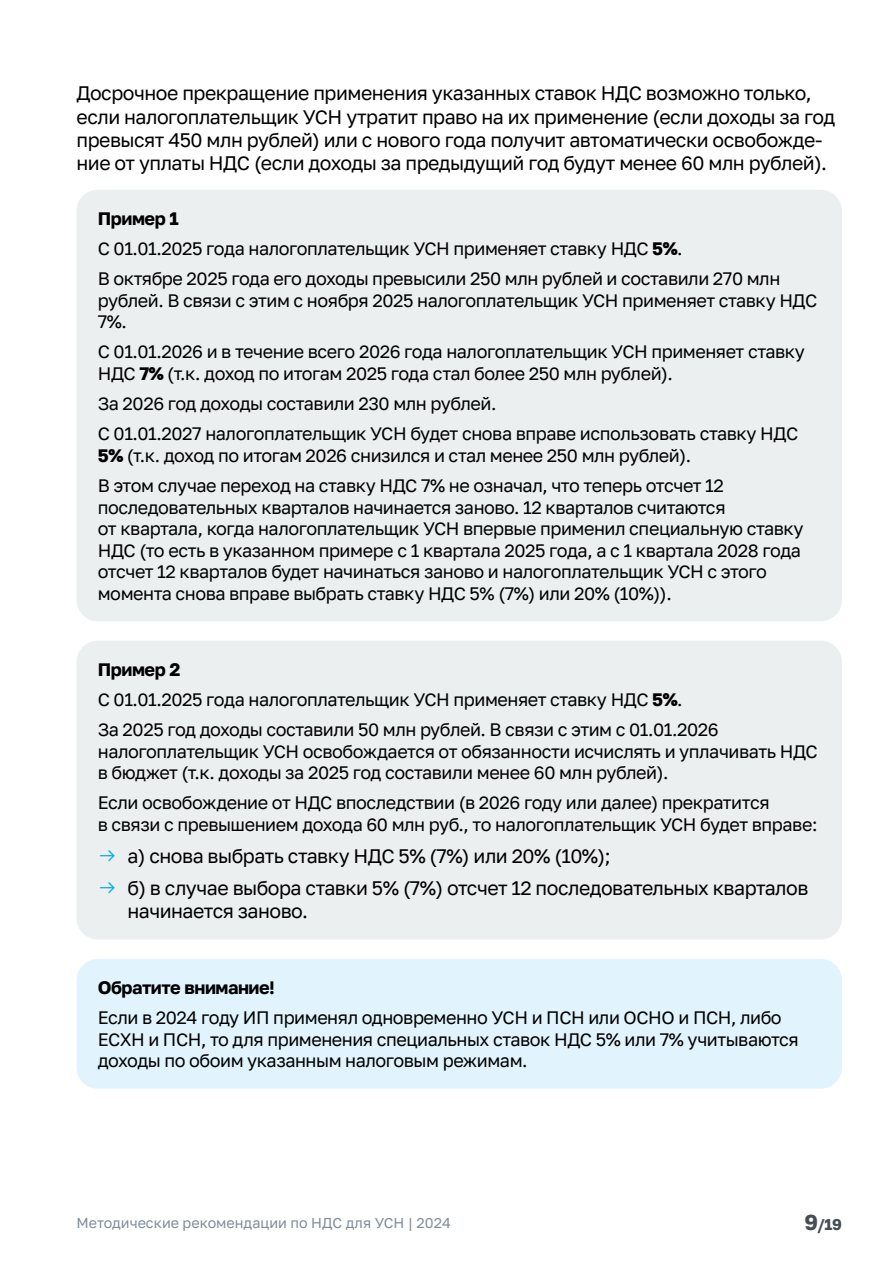
<style>
.page{position:relative;width:893px;height:1263px;background:#fff}
.page>*{position:absolute;margin:0;border:0;box-sizing:border-box;transform-origin:0 0}
.Text{font:19.5px/23.4px "Golos Text";letter-spacing:-.025em;color:#000}
.QuestionText{font:18px/21.6px "Golos Text";letter-spacing:-.025em;color:#000}
.QuestionText-2{font:700 18px "Golos Text";letter-spacing:-.025em;color:#000}
.t1{font:700 15.45px "Golos Text";color:#464e54}
.t2{font:14.25px "Golos Text";color:#808d9c}
.s1{font-weight:700}
.s2{font-size:21.45px}
</style>
<div class="page">
<div style="left:77px;top:190px;width:765px;height:431px;background:#eceff0;border-radius:21px"></div>
<div style="left:77px;top:641px;width:765px;height:298px;background:#eceff0;border-radius:21px"></div>
<div style="left:77px;top:959px;width:765px;height:130px;background:#e1f4fd;border-radius:21px"></div>
<p class="Text" style="left:77px;top:81px;width:760px">Досрочное прекращение применения указанных ставок НДС возможно только, если налогоплательщик УСН утратит право на их применение (если доходы за год превысят 450 млн рублей) или с нового года получит автоматически освобожде&shy;ние от уплаты НДС (если доходы за предыдущий год будут менее 60 млн рублей).</p>
<p class="QuestionText-2" style="left:98px;top:208px;width:82px">Пример 1</p>
<p class="QuestionText" style="left:98px;top:238px;width:586px">С 01.01.2025 года налогоплательщик УСН применяет ставку НДС <span class="s1">5%</span>.</p>
<p class="QuestionText" style="left:98px;top:268px;width:721px">В октябре 2025 года его доходы превысили 250 млн рублей и составили 270 млн рублей. В связи с этим с ноября 2025 налогоплательщик УСН применяет ставку НДС<br>7%.</p>
<p class="QuestionText" style="left:98px;top:341px;width:709px">С 01.01.2026 и в течение всего 2026 года налогоплательщик УСН применяет ставку<br>НДС <span class="s1">7%</span> (т.к. доход по итогам 2025 года стал более 250 млн рублей).</p>
<p class="QuestionText" style="left:98px;top:393px;width:400px">За 2026 год доходы составили 230 млн рублей.</p>
<p class="QuestionText" style="left:98px;top:423px;width:702px">С 01.01.2027 налогоплательщик УСН будет снова вправе использовать ставку НДС<br><span class="s1">5%</span> (т.к. доход по итогам 2026 снизился и стал менее 250 млн рублей).</p>
<p class="QuestionText" style="left:98px;top:475px;width:707px">В этом случае переход на ставку НДС 7% не означал, что теперь отсчет 12 последовательных кварталов начинается заново. 12 кварталов считаются<br>от квартала, когда налогоплательщик УСН впервые применил специальную ставку НДС (то есть в указанном примере с 1 квартала 2025 года, а с 1 квартала 2028 года отсчет 12 кварталов будет начинаться заново и налогоплательщик УСН с этого момента снова вправе выбрать ставку НДС 5% (7%) или 20% (10%)).</p>
<p class="QuestionText-2" style="left:98px;top:659px;width:84px">Пример 2</p>
<p class="QuestionText" style="left:98px;top:689px;width:586px">С 01.01.2025 года налогоплательщик УСН применяет ставку НДС <span class="s1">5%</span>.</p>
<p class="QuestionText" style="left:98px;top:719px;width:721px">За 2025 год доходы составили 50 млн рублей. В связи с этим с 01.01.2026 налогоплательщик УСН освобождается от обязанности исчислять и уплачивать НДС в бюджет (т.к. доходы за 2025 год составили менее 60 млн рублей).</p>
<p class="QuestionText" style="left:98px;top:792px;width:721px">Если освобождение от НДС впоследствии (в 2026 году или далее) прекратится<br>в связи с превышением дохода 60 млн руб., то налогоплательщик УСН будет вправе:</p>
<p class="Text" style="left:128px;top:844px;width:485px">а) снова выбрать ставку НДС 5% (7%) или 20% (10%);</p>
<p class="Text" style="left:128px;top:876px;width:682px">б) в случае выбора ставки 5% (7%) отсчет 12 последовательных кварталов начинается заново.</p>
<p class="QuestionText-2" style="left:98px;top:977px;width:179px">Обратите внимание!</p>
<p class="QuestionText" style="left:98px;top:1007px;width:703px">Если в 2024 году ИП применял одновременно УСН и ПСН или ОСНО и ПСН, либо<br>ЕСХН и ПСН, то для применения специальных ставок НДС 5% или 7% учитываются доходы по обоим указанным налоговым режимам.</p>
<p class="t2" style="left:77px;top:1214px;width:376px">Методические рекомендации по НДС для УСН | 2024</p>
<p class="t1" style="left:804px;top:1215px;width:39px"><span class="s2">9</span>/19</p>
</div>
